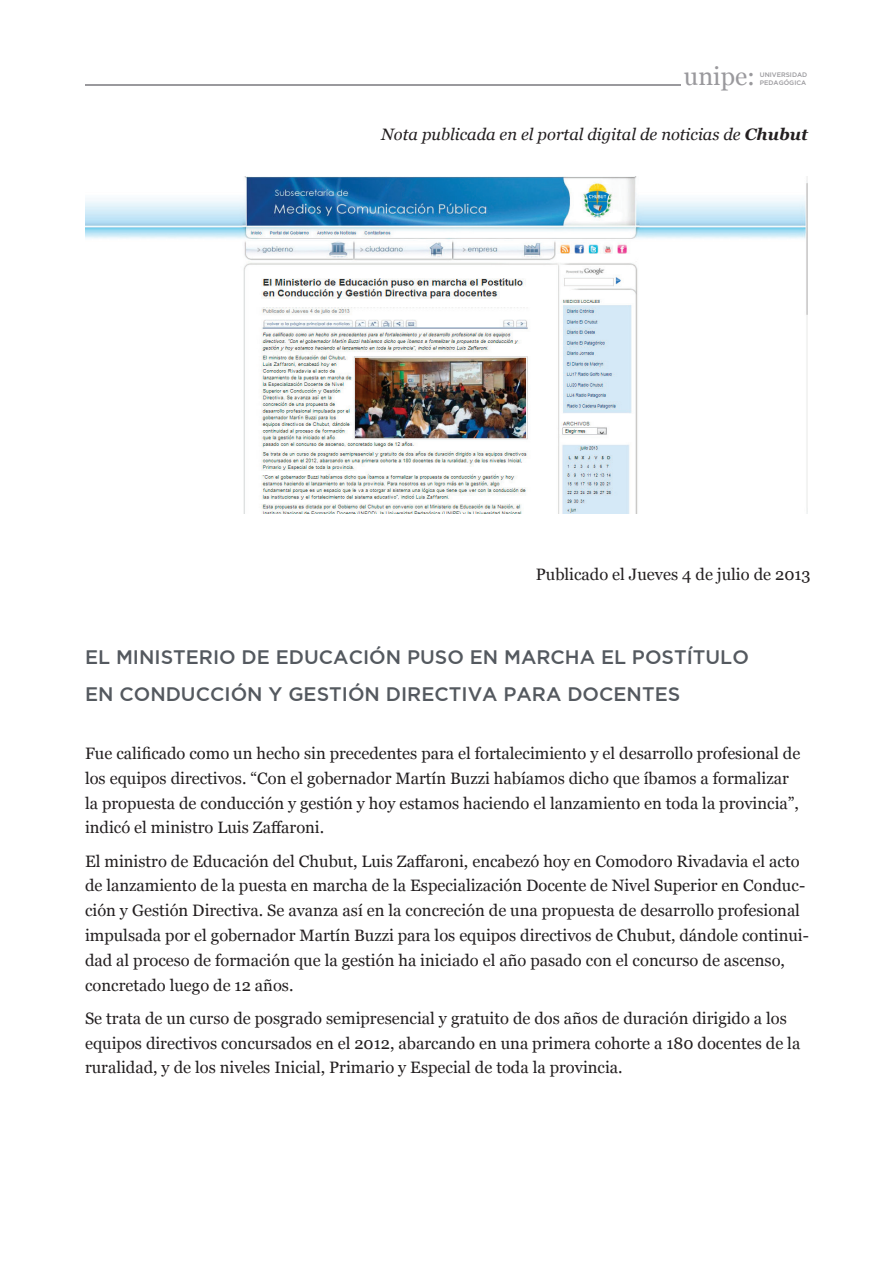
<style>
.page{position:relative;width:893px;height:1263px;background:#fff}
.page>*{position:absolute;margin:0;border:0;box-sizing:border-box;transform-origin:0 0}
.t1{font:25.2px "Georgia";color:#9a999d}
.t2{font:500 19.5px/37.5px "Gotham";color:#54595f}
.t3{font:16.5px/24.8px "Georgia";color:#231f20}
.t4{font:italic 16.5px "Georgia";color:#231f20}
.t5{font:500 6.45px/7.6px "Gotham";color:#9a999d}
.s1{font-weight:700}
</style>
<div class="page">
<hr style="left:85px;top:84px;width:595px;height:1px;background:#9a999d">
<img style="left:85px;top:177px;width:723px;height:336px">
<h1 class="t1" style="left:684px;top:61px;width:73px">unipe:</h1>
<p class="t5" style="left:760px;top:71px;width:49px">UNIVERSIDAD<br>PEDAGÓGICA</p>
<p class="t4" style="left:381px;top:124px;width:428px">Nota publicada en el portal digital de noticias de <span class="s1">Chubut</span></p>
<p class="t3" style="left:536px;top:562px;width:276px">Publicado el Jueves 4 de julio de 2013</p>
<p class="t2" style="left:85px;top:637px;width:665px">EL MINISTERIO DE EDUCACIÓN PUSO EN MARCHA EL POSTÍTULO<br>EN CONDUCCIÓN Y GESTIÓN DIRECTIVA PARA DOCENTES</p>
<p class="t3" style="left:85px;top:741px;width:717px">Fue calificado como un hecho sin precedentes para el fortalecimiento y el desarrollo profesional de los equipos directivos. “Con el gobernador Martín Buzzi habíamos dicho que íbamos a formalizar la propuesta de conducción y gestión y hoy estamos haciendo el lanzamiento en toda la provincia”, indicó el ministro Luis Zaffaroni.</p>
<p class="t3" style="left:85px;top:849px;width:725px">El ministro de Educación del Chubut, Luis Zaffaroni, encabezó hoy en Comodoro Rivadavia el acto de lanzamiento de la puesta en marcha de la Especialización Docente de Nivel Superior en Conduc&shy;ción y Gestión Directiva. Se avanza así en la concreción de una propuesta de desarrollo profesional impulsada por el gobernador Martín Buzzi para los equipos directivos de Chubut, dándole continui&shy;dad al proceso de formación que la gestión ha iniciado el año pasado con el concurso de ascenso, concretado luego de 12 años.</p>
<p class="t3" style="left:85px;top:1006px;width:717px">Se trata de un curso de posgrado semipresencial y gratuito de dos años de duración dirigido a los equipos directivos concursados en el 2012, abarcando en una primera cohorte a 180 docentes de la ruralidad, y de los niveles Inicial, Primario y Especial de toda la provincia.</p>
</div>
